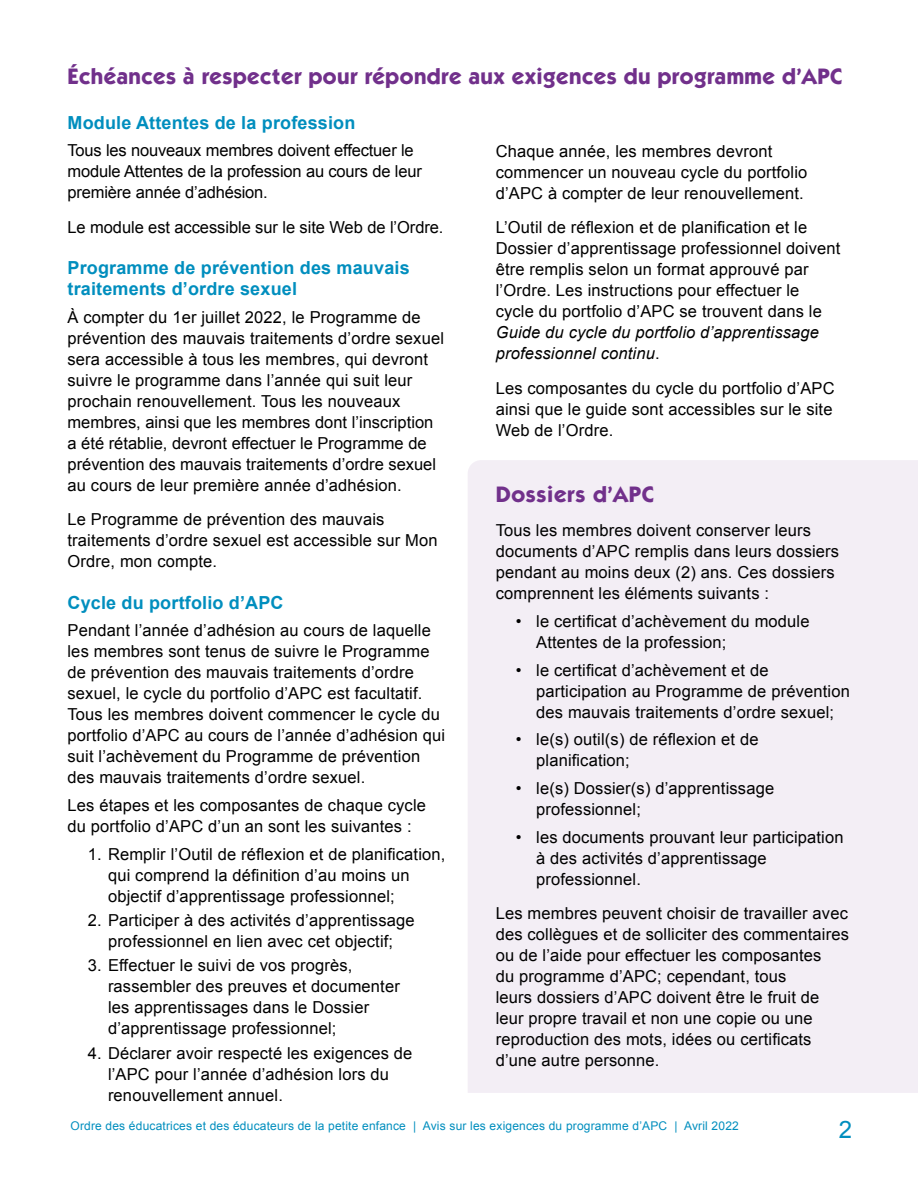
<style>
.page{position:relative;width:918px;height:1188px;background:#fff}
.page>*{position:absolute;margin:0;border:0;box-sizing:border-box;transform-origin:0 0}
.t1{font:24px "Arial";color:#008ebe}
.t2{font:700 22.5px "ITC Kabel Std";letter-spacing:.02em;color:#71308b}
.t3{font:700 18px/21px "Arial";letter-spacing:.01em;color:#008ebe}
.t4{font:16.5px/21px "Arial";letter-spacing:.01em;color:#000}
.t5{font:16.5px/21px "Arial";letter-spacing:-.01em;color:#000}
.t6{font:12px "Arial";letter-spacing:.015em;color:#008ebe}
.s1{font-style:italic}
</style>
<div class="page">
<div style="left:468px;top:460px;width:450px;height:633px;background:#f3eef5"></div>
<p class="t2" style="left:68px;top:62px;width:777px">Échéances à respecter pour répondre aux exigences du programme d’APC</p>
<p class="t3" style="left:68px;top:113px;width:289px">Module Attentes de la profession</p>
<p class="t5" style="left:68px;top:140px;width:356px">Tous les nouveaux membres doivent effectuer le module Attentes de la profession au cours de leur première année d’adhésion.</p>
<p class="t4" style="left:68px;top:217px;width:378px">Le module est accessible sur le site Web de l’Ordre.</p>
<p class="t3" style="left:68px;top:258px;width:344px">Programme de prévention des mauvais traitements d’ordre sexuel</p>
<p class="t4" style="left:68px;top:307px;width:378px">À compter du 1er juillet 2022, le Programme de prévention des mauvais traitements d’ordre sexuel sera accessible à tous les membres, qui devront suivre le programme dans l’année qui suit leur prochain renouvellement. Tous les nouveaux membres, ainsi que les membres dont l’inscription a été rétablie, devront effectuer le Programme de prévention des mauvais traitements d’ordre sexuel au cours de leur première année d’adhésion.</p>
<p class="t4" style="left:68px;top:509px;width:372px">Le Programme de prévention des mauvais traitements d’ordre sexuel est accessible sur Mon<br>Ordre, mon compte.</p>
<p class="t3" style="left:68px;top:593px;width:218px">Cycle du portfolio d’APC</p>
<p class="t4" style="left:68px;top:620px;width:379px">Pendant l’année d’adhésion au cours de laquelle les membres sont tenus de suivre le Programme de prévention des mauvais traitements d’ordre sexuel, le cycle du portfolio d’APC est facultatif.<br>Tous les membres doivent commencer le cycle du portfolio d’APC au cours de l’année d’adhésion qui suit l’achèvement du Programme de prévention des mauvais traitements d’ordre sexuel.</p>
<p class="t4" style="left:68px;top:795px;width:360px">Les étapes et les composantes de chaque cycle du portfolio d’APC d’un an sont les suivantes :</p>
<p class="t4" style="left:108px;top:844px;width:339px;text-indent:-20px">1. Remplir l’Outil de réflexion et de planification, qui comprend la définition d’au moins un objectif d’apprentissage professionnel;</p>
<p class="t4" style="left:88px;top:910px;width:328px;text-align:center">2. Participer à des activités d’apprentissage professionnel en lien avec cet objectif;</p>
<p class="t4" style="left:108px;top:955px;width:293px;text-indent:-20px">3. Effectuer le suivi de vos progrès, rassembler des preuves et documenter les apprentissages dans le Dossier d’apprentissage professionnel;</p>
<p class="t4" style="left:108px;top:1043px;width:306px;text-indent:-20px">4. Déclarer avoir respecté les exigences de l’APC pour l’année d’adhésion lors du renouvellement annuel.</p>
<p class="t4" style="left:496px;top:141px;width:313px">Chaque année, les membres devront commencer un nouveau cycle du portfolio d’APC à compter de leur renouvellement.</p>
<p class="t4" style="left:496px;top:217px;width:346px">L’Outil de réflexion et de planification et le Dossier d’apprentissage professionnel doivent être remplis selon un format approuvé par l’Ordre. Les instructions pour effectuer le cycle du portfolio d’APC se trouvent dans le <span class="s1">Guide du cycle du portfolio d’apprentissage professionnel continu</span>.</p>
<p class="t4" style="left:496px;top:378px;width:340px">Les composantes du cycle du portfolio d’APC ainsi que le guide sont accessibles sur le site<br>Web de l’Ordre.</p>
<p class="t2" style="left:496px;top:480px;width:160px">Dossiers d’APC</p>
<p class="t4" style="left:496px;top:520px;width:345px">Tous les membres doivent conserver leurs documents d’APC remplis dans leurs dossiers pendant au moins deux (2) ans. Ces dossiers comprennent les éléments suivants :</p>
<p class="t4" style="left:536px;top:611px;width:275px;text-indent:-20px">• le certificat d’achèvement du module<br>Attentes de la profession;</p>
<p class="t4" style="left:536px;top:660px;width:315px;text-indent:-20px">• le certificat d’achèvement et de participation au Programme de prévention des mauvais traitements d’ordre sexuel;</p>
<p class="t4" style="left:536px;top:729px;width:224px;text-indent:-20px">• le(s) outil(s) de réflexion et de planification;</p>
<p class="t4" style="left:536px;top:778px;width:239px;text-indent:-20px">• le(s) Dossier(s) d’apprentissage professionnel;</p>
<p class="t4" style="left:536px;top:827px;width:309px;text-indent:-20px">• les documents prouvant leur participation à des activités d’apprentissage professionnel.</p>
<p class="t4" style="left:496px;top:903px;width:355px">Les membres peuvent choisir de travailler avec des collègues et de solliciter des commentaires ou de l’aide pour effectuer les composantes<br>du programme d’APC; cependant, tous<br>leurs dossiers d’APC doivent être le fruit de leur propre travail et non une copie ou une reproduction des mots, idées ou certificats d’une autre personne.</p>
<p class="t6" style="left:70px;top:1118px;width:670px">Ordre des éducatrices et des éducateurs de la petite enfance | Avis sur les exigences du programme d’APC | Avril 2022</p>
<h1 class="t1" style="left:839px;top:1114px;width:15px">2</h1>
</div>
